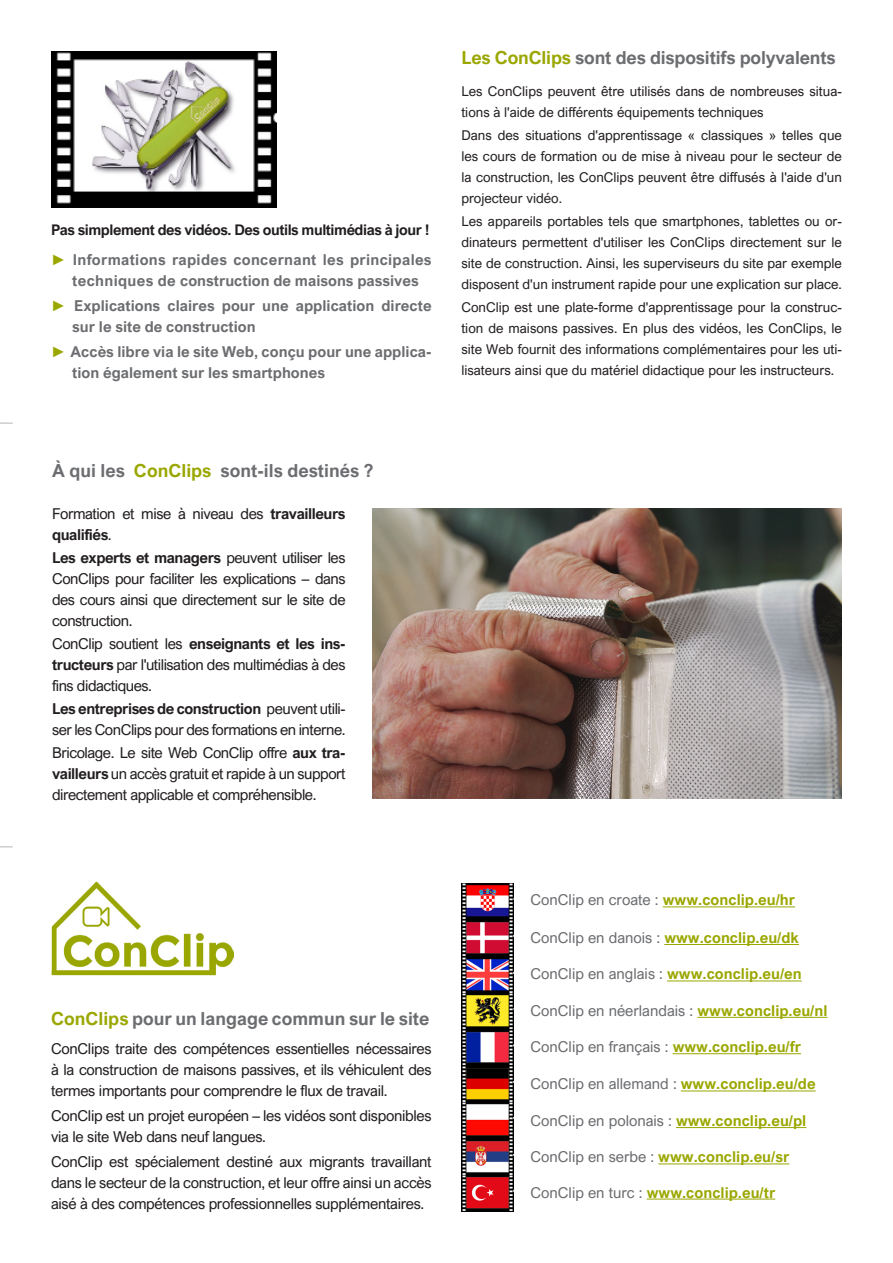
<style>
.page{position:relative;width:893px;height:1263px;background:#fff}
.page>*{position:absolute;margin:0;border:0;box-sizing:border-box;transform-origin:0 0}
.t1{font:700 18px "Arial Nova";color:#6c6d70}
.t2{font:15px/21px "Arial Nova";letter-spacing:-.03em;color:#231f20;text-align:justify}
.t3{font:15px "Arial Nova";color:#6c6d70}
.t4{font:700 15px/21px "Arial Nova";color:#6c6d70}
.t5{font:700 15px "Arial Nova";color:#9aa700}
.t6{font:700 15px/21px "Arial Nova";letter-spacing:.02em;color:#6c6d70;text-align:center}
.t7{font:700 14.7px "Arial Nova";letter-spacing:-.03em;color:#231f20}
.t8{font:13.5px/21px "Arial Nova";color:#231f20;text-align:justify}
.s1{font-family:"Arial";color:#9aa700}
.s2{color:#9aa700}
.s3{font-weight:700}
.s4{font-weight:400;color:#6c6d70}
.s5{font-weight:700;color:#9aa700}
</style>
<div class="page">
<img style="left:51px;top:882px;width:183px;height:93px">
<img style="left:51px;top:51px;width:225px;height:157px">
<img style="left:461px;top:883px;width:52px;height:329px">
<img style="left:373px;top:509px;width:469px;height:289px">
<svg style="left:0;top:846px;width:13px;height:1px"></svg>
<svg style="left:0;top:422px;width:13px;height:2px"></svg>
<hr style="left:664px;top:944px;width:135px;height:1px;background:#9aa700">
<hr style="left:681px;top:1090px;width:135px;height:1px;background:#9aa700">
<hr style="left:667px;top:980px;width:135px;height:1px;background:#9aa700">
<hr style="left:697px;top:1017px;width:130px;height:1px;background:#9aa700">
<hr style="left:673px;top:1053px;width:128px;height:1px;background:#9aa700">
<hr style="left:663px;top:906px;width:132px;height:1px;background:#9aa700">
<hr style="left:676px;top:1127px;width:130px;height:1px;background:#9aa700">
<hr style="left:658px;top:1163px;width:131px;height:1px;background:#9aa700">
<hr style="left:647px;top:1199px;width:128px;height:1px;background:#9aa700">
<p class="t7" style="left:51px;top:221px;width:380px">Pas simplement des vidéos. Des outils multimédias à jour !</p>
<p class="t6" style="left:51px;top:249px;width:382px"><span class="s1">►</span> Informations rapides concernant les principales techniques de construction de maisons passives</p>
<p class="t4" style="left:72px;top:295px;width:361px;text-indent:-21px"><span class="s1">►</span> Explications claires pour une application directe sur le site de construction</p>
<p class="t4" style="left:72px;top:341px;width:361px;text-indent:-21px"><span class="s1">►</span> Accès libre via le site Web, conçu pour une applica&shy;tion également sur les smartphones</p>
<p class="t1" style="left:461px;top:47px;width:376px"><span class="s2">Les ConClips</span> sont des dispositifs polyvalents</p>
<p class="t8" style="left:461px;top:81px;width:382px">Les ConClips peuvent être utilisés dans de nombreuses situa&shy;tions à l'aide de différents équipements techniques</p>
<p class="t8" style="left:461px;top:125px;width:382px">Dans des situations d'apprentissage « classiques » telles que les cours de formation ou de mise à niveau pour le secteur de la construction, les ConClips peuvent être diffusés à l'aide d'un projecteur vidéo.</p>
<p class="t8" style="left:461px;top:211px;width:382px">Les appareils portables tels que smartphones, tablettes ou or&shy;dinateurs permettent d'utiliser les ConClips directement sur le site de construction. Ainsi, les superviseurs du site par exemple disposent d'un instrument rapide pour une explication sur place.</p>
<p class="t8" style="left:461px;top:297px;width:382px">ConClip est une plate-forme d'apprentissage pour la construc&shy;tion de maisons passives. En plus des vidéos, les ConClips, le site Web fournit des informations complémentaires pour les uti&shy;lisateurs ainsi que du matériel didactique pour les instructeurs.</p>
<p class="t1" style="left:52px;top:460px;width:323px">À qui les <span class="s2">ConClips</span> sont-ils destinés ?</p>
<p class="t2" style="left:52px;top:503px;width:295px">Formation et mise à niveau des <span class="s3">travailleurs qualifiés</span>.</p>
<p class="t2" style="left:52px;top:547px;width:295px"><span class="s3">Les experts et managers</span> peuvent utiliser les ConClips pour faciliter les explications – dans des cours ainsi que directement sur le site de construction.</p>
<p class="t2" style="left:52px;top:633px;width:295px">ConClip soutient les <span class="s3">enseignants et les ins&shy;tructeurs</span> par l'utilisation des multimédias à des fins didactiques.</p>
<p class="t2" style="left:52px;top:698px;width:295px"><span class="s3">Les entreprises de construction</span> peuvent utili&shy;ser les ConClips pour des formations en interne.</p>
<p class="t2" style="left:52px;top:742px;width:295px">Bricolage. Le site Web ConClip offre <span class="s3">aux tra&shy;vailleurs</span> un accès gratuit et rapide à un support directement applicable et compréhensible.</p>
<p class="t1" style="left:51px;top:1008px;width:380px"><span class="s2">ConClips</span> pour un langage commun sur le site</p>
<p class="t2" style="left:51px;top:1038px;width:382px">ConClips traite des compétences essentielles nécessaires à la construction de maisons passives, et ils véhiculent des termes importants pour comprendre le flux de travail.</p>
<p class="t2" style="left:51px;top:1105px;width:382px">ConClip est un projet européen – les vidéos sont disponibles via le site Web dans neuf langues.</p>
<p class="t2" style="left:51px;top:1151px;width:382px">ConClip est spécialement destiné aux migrants travaillant dans le secteur de la construction, et leur offre ainsi un accès aisé à des compétences professionnelles supplémentaires.</p>
<p class="t5" style="left:530px;top:891px;width:266px"><span class="s4">ConClip en croate :</span> www.conclip.eu/hr</p>
<p class="t5" style="left:530px;top:929px;width:270px"><span class="s4">ConClip en danois :</span> www.conclip.eu/dk</p>
<p class="t3" style="left:530px;top:965px;width:273px">ConClip en anglais : <span class="s5">www.conclip.eu/en</span></p>
<p class="t3" style="left:530px;top:1002px;width:298px">ConClip en néerlandais : <span class="s5">www.conclip.eu/nl</span></p>
<p class="t3" style="left:530px;top:1038px;width:272px">ConClip en français : <span class="s5">www.conclip.eu/fr</span></p>
<p class="t3" style="left:530px;top:1075px;width:287px">ConClip en allemand : <span class="s5">www.conclip.eu/de</span></p>
<p class="t3" style="left:530px;top:1112px;width:277px">ConClip en polonais : <span class="s5">www.conclip.eu/pl</span></p>
<p class="t5" style="left:530px;top:1148px;width:260px"><span class="s4">ConClip en serbe :</span> www.conclip.eu/sr</p>
<p class="t5" style="left:530px;top:1183px;width:246px"><span class="s4">ConClip en turc :</span> www.conclip.eu/tr</p>
</div>
